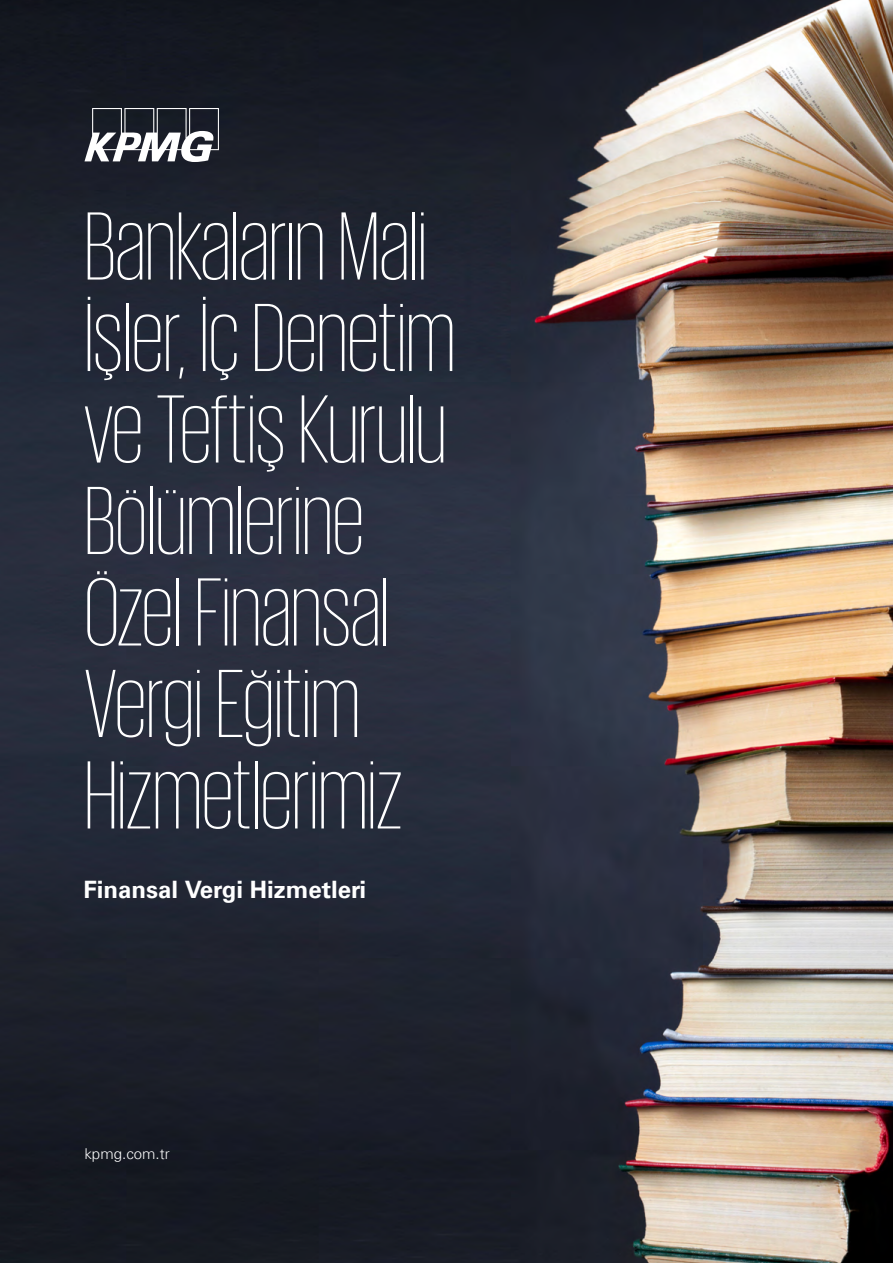
<style>
.page{position:relative;width:893px;height:1263px;background:#fff}
.page>*{position:absolute;margin:0;border:0;box-sizing:border-box;transform-origin:0 0}
.t1{font:200 99px/91.5px "KPMG";color:#fff}
.t2{font:700 24px "Universfor KPMG";color:#fff}
.t3{font:300 15px "Universfor KPMG";color:#fff}
</style>
<div class="page">
<img style="left:0;top:0;width:893px;height:1263px">
<svg style="left:84px;top:108px;width:135px;height:54px"></svg>
<p class="t1" style="left:84px;top:198px;width:372px">Bankaların Mali<br>İşler, İç Denetim ve Teftiş Kurulu<br>Bölümlerine<br>Özel Finansal<br>Vergi Eğitim<br>Hizmetlerimiz</p>
<p class="t2" style="left:83px;top:875px;width:284px">Finansal Vergi Hizmetleri</p>
<p class="t3" style="left:84px;top:1144px;width:87px">kpmg.com.tr</p>
</div>
